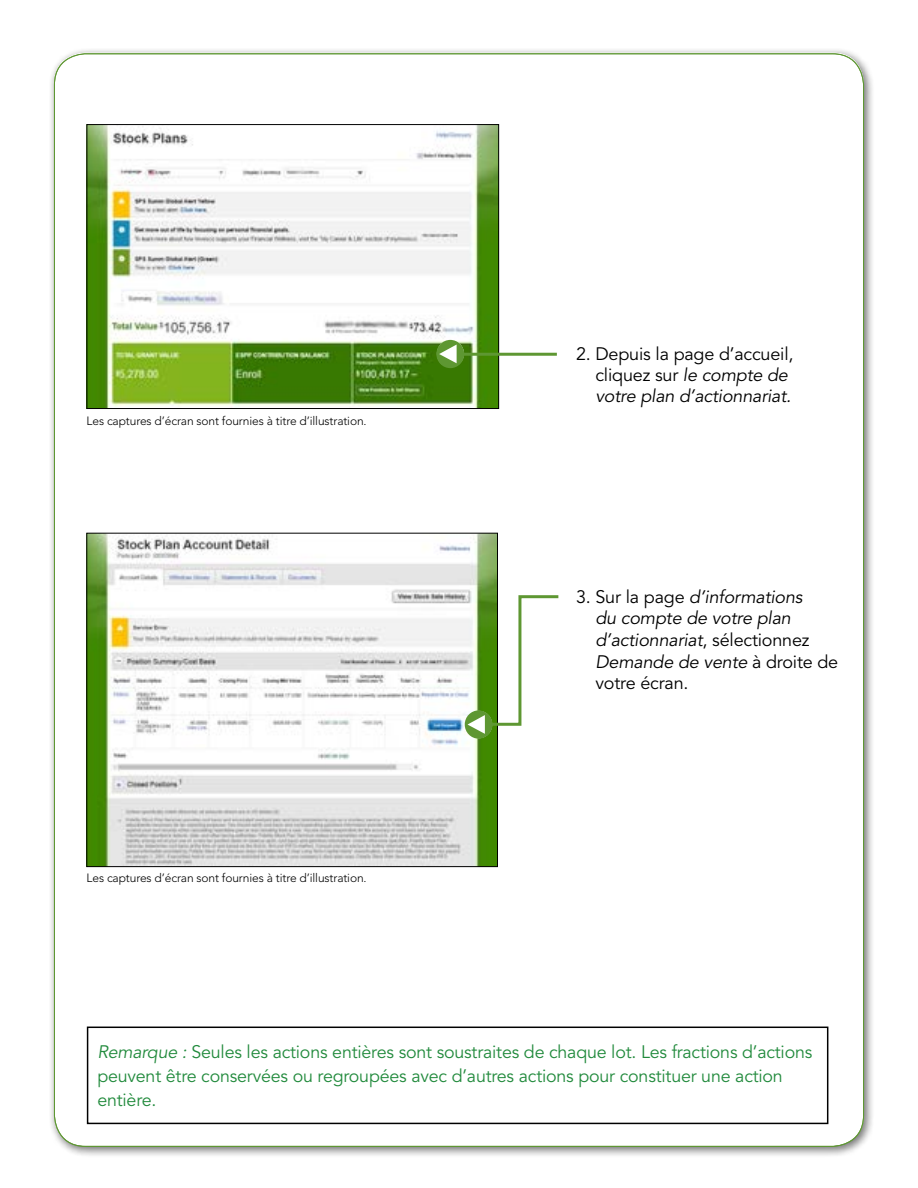
<style>
.page{position:relative;width:918px;height:1188px;background:#fff}
.page>*{position:absolute;margin:0;border:0;box-sizing:border-box;transform-origin:0 0}
.t1{font:18px/24px "Avenir";letter-spacing:-.01em;color:#218a3c}
.t2{font:italic 18px/21.6px "Avenir";letter-spacing:-.01em;color:#000}
.t3{font:18px/21px "Avenir";letter-spacing:-.01em;color:#000}
.t4{font:300 12px "Avenir";letter-spacing:-.01em;color:#000}
.s1{font-style:italic}
.s2{font-style:normal}
</style>
<div class="page">
<div style="left:49px;top:48px;width:826px;height:1110px;background:#000;opacity:.75"></div>
<div style="left:54px;top:53px;width:810px;height:1093px;background:#fff;border-radius:31px"></div>
<div style="left:87px;top:1027px;width:741px;height:97px;border:2px solid #000"></div>
<img style="left:89px;top:126px;width:408px;height:281px">
<div style="left:87px;top:124px;width:412px;height:285px;border:1px solid #000"></div>
<svg style="left:436px;top:340px;width:28px;height:28px"></svg>
<hr style="left:459px;top:353px;width:98px;height:3px;background:#5e9732">
<img style="left:88px;top:535px;width:408px;height:330px">
<svg style="left:465px;top:594px;width:94px;height:145px"></svg>
<p class="t4" style="left:87px;top:414px;width:282px">Les captures d’écran sont fournies à titre d’illustration.</p>
<p class="t4" style="left:87px;top:871px;width:282px">Les captures d’écran sont fournies à titre d’illustration.</p>
<p class="t3" style="left:595px;top:344px;width:200px;text-indent:-19px">2. Depuis la page d’accueil, cliquez sur <span class="s1">le compte de votre plan d’actionnariat.</span></p>
<p class="t2" style="left:595px;top:586px;width:244px;text-indent:-19px"><span class="s2">3. Sur la page</span> d’informations<br>du compte de votre plan d’actionnariat<span class="s2">, sélectionnez<br></span>Demande de vente <span class="s2">à droite de votre écran.</span></p>
<p class="t1" style="left:97px;top:1041px;width:717px"><span class="s1">Remarque :</span> Seules les actions entières sont soustraites de chaque lot. Les fractions d’actions peuvent être conservées ou regroupées avec d’autres actions pour constituer une action entière.</p>
</div>
